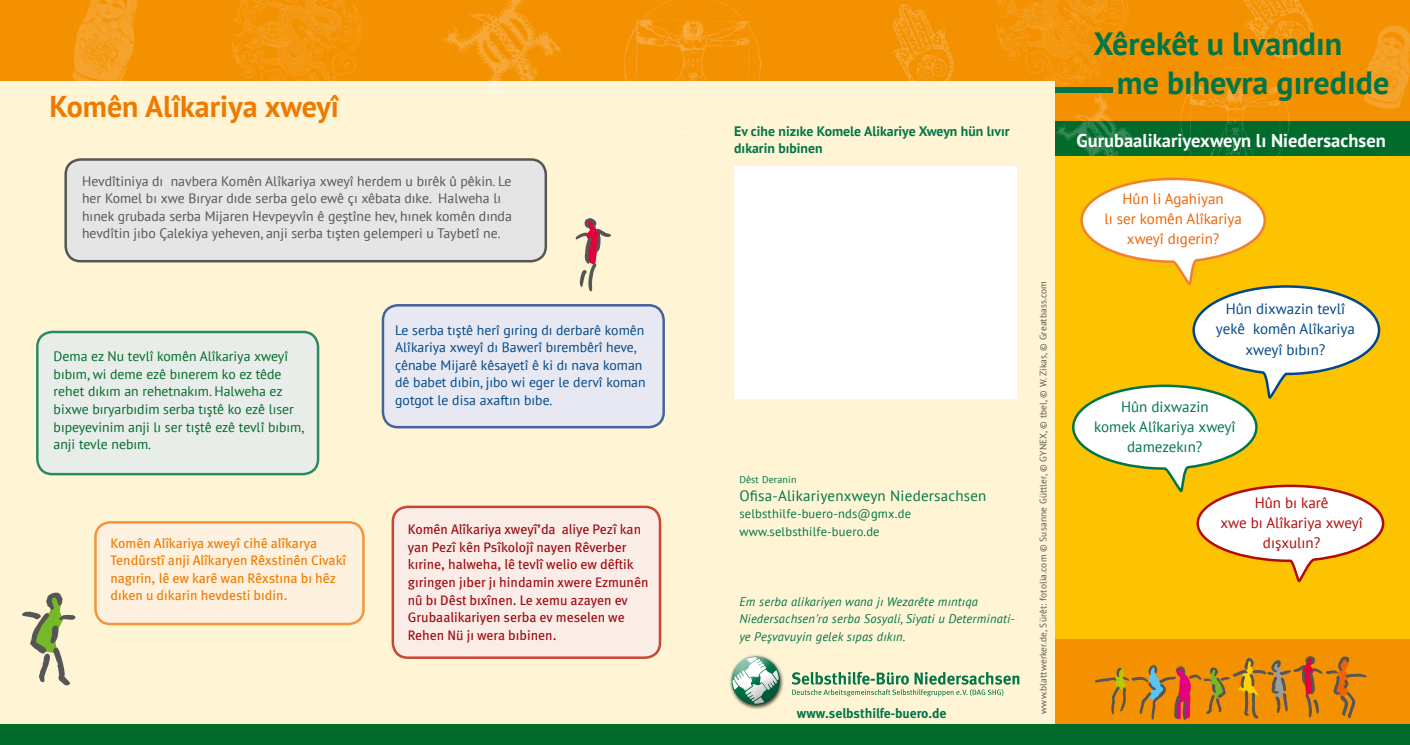
<style>
.page{position:relative;width:1410px;height:745px;background:#fff}
.page>*{position:absolute;margin:0;border:0;box-sizing:border-box;transform-origin:0 0}
.t1{font:700 32px/39.2px "PT Sans";color:#007648}
.t2{font:700 30px "PT Sans";color:#ef7a00}
.t3{font:700 18.5px "PT Sans";color:#fff}
.t4{font:15px/20px "PT Sans";color:#007648;text-align:center}
.t5{font:15px/20px "PT Sans";color:#ec6502;text-align:center}
.t6{font:15px/20px "PT Sans";color:#014889;text-align:center}
.t7{font:15px/20px "PT Sans";color:#b30a0b;text-align:center}
.t8{font:13.75px/17.5px "PT Sans";color:#565656}
.t9{font:13.75px/17.5px "Meta";color:#9c0a0f}
.t10{font:13.75px/17.5px "PT Sans";color:#006b2b}
.t11{font:13.75px/17.5px "PT Sans";color:#014889}
.t12{font:13.75px/17.5px "Meta";color:#ef7a00}
.t13{font:700 13.75px/17.5px "PT Sans";color:#007648}
.t14{font:700 13.62px "Meta";color:#007648}
.t15{font:italic 12.5px/17.5px "PT Sans";letter-spacing:.015em;color:#007648}
.t16{font:12.5px/17.5px "PT Sans";letter-spacing:.015em;color:#007648}
.t17{font:10px "PT Sans";letter-spacing:.015em;color:#007648}
.t18{font:9.38px "PT Sans";letter-spacing:.015em;color:#565656}
</style>
<div class="page">
<div style="left:0;top:50px;width:1059px;height:680px;background:#fff5d4"></div>
<div style="left:0;top:0;width:1072px;height:80px;background:#f39100"></div>
<img style="left:621px;top:0;width:142px;height:81px">
<div style="left:1055px;top:0;width:354px;height:122px;background:#f39100"></div>
<div style="left:1055px;top:121px;width:354px;height:37px;background:#006b2b"></div>
<img style="left:975px;top:0;width:154px;height:84px">
<img style="left:1179px;top:72px;width:111px;height:84px">
<img style="left:1213px;top:0;width:100px;height:93px">
<img style="left:1364px;top:25px;width:45px;height:84px">
<img style="left:1055px;top:84px;width:80px;height:72px">
<div style="left:1055px;top:87px;width:57px;height:6px;background:#007648"></div>
<div style="left:1055px;top:156px;width:354px;height:588px;background:#fdc300"></div>
<svg style="left:1072px;top:177px;width:313px;height:406px"></svg>
<div style="left:66px;top:159px;width:480px;height:102px;background:#e5e5e5;border-radius:15px"></div>
<div style="left:64px;top:158px;width:483px;height:104px;border:2px solid #565656;border-radius:15px"></div>
<div style="left:728px;top:653px;width:56px;height:56px;background:#000;opacity:.75"></div>
<div style="left:726px;top:655px;width:56px;height:36px;background:#fff;opacity:.75"></div>
<div style="left:726px;top:658px;width:56px;height:53px;background:#000;opacity:.75"></div>
<svg style="left:791px;top:671px;width:228px;height:25px"></svg>
<div style="left:734px;top:167px;width:282px;height:231px;background:#fff"></div>
<div style="left:393px;top:506px;width:267px;height:151px;background:#faece7;border-radius:15px"></div>
<div style="left:391px;top:505px;width:270px;height:153px;border:2px solid #c94732;border-radius:15px"></div>
<div style="left:37px;top:332px;width:281px;height:142px;background:#e8ede9;border-radius:15px"></div>
<div style="left:36px;top:330px;width:283px;height:145px;border:2px solid #2d8962;border-radius:15px"></div>
<div style="left:383px;top:305px;width:280px;height:122px;background:#e7e8f2;border-radius:15px"></div>
<div style="left:382px;top:304px;width:283px;height:124px;border:2px solid #43639e;border-radius:15px"></div>
<div style="left:95px;top:522px;width:268px;height:101px;background:#fef1e0;border-radius:15px"></div>
<div style="left:94px;top:520px;width:271px;height:105px;border:2px solid #f4953c;border-radius:15px"></div>
<img style="left:862px;top:4px;width:113px;height:77px">
<img style="left:55px;top:0;width:98px;height:81px">
<img style="left:211px;top:0;width:172px;height:81px">
<img style="left:427px;top:0;width:154px;height:81px">
<svg style="left:575px;top:218px;width:36px;height:73px"></svg>
<svg style="left:22px;top:592px;width:54px;height:93px"></svg>
<div style="left:1055px;top:638px;width:354px;height:91px;background:#f39100"></div>
<div style="left:0;top:723px;width:1409px;height:21px;background:#006b2b"></div>
<svg style="left:1095px;top:656px;width:271px;height:64px"></svg>
<h2 class="t2" style="left:50px;top:87px;width:291px">Komên Alîkariya xweyî</h2>
<p class="t8" style="left:82px;top:172px;width:431px">Hevdîtiniya dı navbera Komên Alîkariya xweyî herdem u bırêk û pêkin. Le her Komel bı xwe Bıryar dıde serba gelo ewê çı xêbata dıke. Halweha lı hınek grubada serba Mijaren Hevpeyvîn ê geştîne hev, hınek komên dında hevdîtin jıbo Çalekiya yeheven, anji serba tışten gelemperi u Taybetî ne.</p>
<p class="t10" style="left:54px;top:347px;width:252px">Dema ez Nu tevlî komên Alîkariya xweyî bıbım, wi deme ezê bınerem ko ez têde rehet dıkım an rehetnakım. Halweha ez bixwe bıryarbıdim serba tıştê ko ezê lıser bıpeyevinim anji lı ser tıştê ezê tevlî bıbım, anji tevle nebım.</p>
<p class="t12" style="left:111px;top:533px;width:237px">Komên Alîkariya xweyî cihê alîkarya Tendûrstî anji Alîkaryen Rêxstinên Civakî nagırin, lê ew karê wan Rêxstına bı hêz dıken u dıkarin hevdesti bıdin.</p>
<p class="t11" style="left:395px;top:320px;width:252px">Le serba tıştê herî gıring dı derbarê komên Alîkariya xweyî dı Bawerî bırembêrî heve, çênabe Mijarê kêsayetî ê ki dı nava koman dê babet dıbin, jıbo wi eger le dervî koman gotgot le disa axaftın bıbe.</p>
<p class="t9" style="left:408px;top:520px;width:242px">Komên Alîkariya xweyî’da aliye Pezîşkan yan Pezîşkên Psîkolojî nayen Rêverber kırine, halweha, lê tevlî welio ew dêftik gıringen jıber jı hindamin xwere Ezmunên nû bı Dêst bıxînen. Le xemu azayen ev Grubaalikariyen serba ev meselen we Rehen Nü jı wera bıbinen.</p>
<p class="t13" style="left:734px;top:122px;width:277px">Ev cihe nizıke Komele Alikariye Xweyn hün lıvır dıkarin bıbinen</p>
<p class="t17" style="left:739px;top:473px;width:59px">Dêst Deranin</p>
<p class="t4" style="left:739px;top:484px;width:248px">Ofisa-Alikariyenxweyn Niedersachsen</p>
<p class="t16" style="left:739px;top:504px;width:173px">selbsthilfe-buero-nds@gmx.de www.selbsthilfe-buero.de</p>
<p class="t15" style="left:739px;top:592px;width:277px">Em serba alikariyen wana jı Wezarête mıntıqa<br>Niedersachsen’ra serba Sosyali, Siyati u Determinati&shy;ye Peşvavuyin gelek sıpas dıkın.</p>
<p class="t14" style="left:796px;top:704px;width:151px">www.selbsthilfe-buero.de</p>
<p class="t18" style="left:1037px;top:713px;width:434px;rotate:-90deg">www.blattwerker.de, Sürêt: fotolia.com © Susanne Güttler, © GYNEX, © tbel, © W. Zikas, © Greatbass.com</p>
<h1 class="t1" style="left:1116px;top:23px;width:274px;text-indent:-23px">Xêrekêt u lıvandın me bıhevra gıredıde</h1>
<h3 class="t3" style="left:1076px;top:128px;width:311px">Gurubaalikariyexweyn lı Niedersachsen</h3>
<p class="t5" style="left:1104px;top:188px;width:139px">Hûn li Agahiyan<br>lı ser komên Alîkariya xweyî dıgerin?</p>
<p class="t6" style="left:1215px;top:298px;width:141px">Hûn dixwazin tevlî yekê komên Alîkariya xweyî bıbın?</p>
<p class="t4" style="left:1094px;top:396px;width:143px">Hûn dixwazin<br>komek Alîkariya xweyî damezekın?</p>
<p class="t7" style="left:1220px;top:492px;width:144px">Hûn bı karê<br>xwe bı Alîkariya xweyî dışxulın?</p>
</div>
